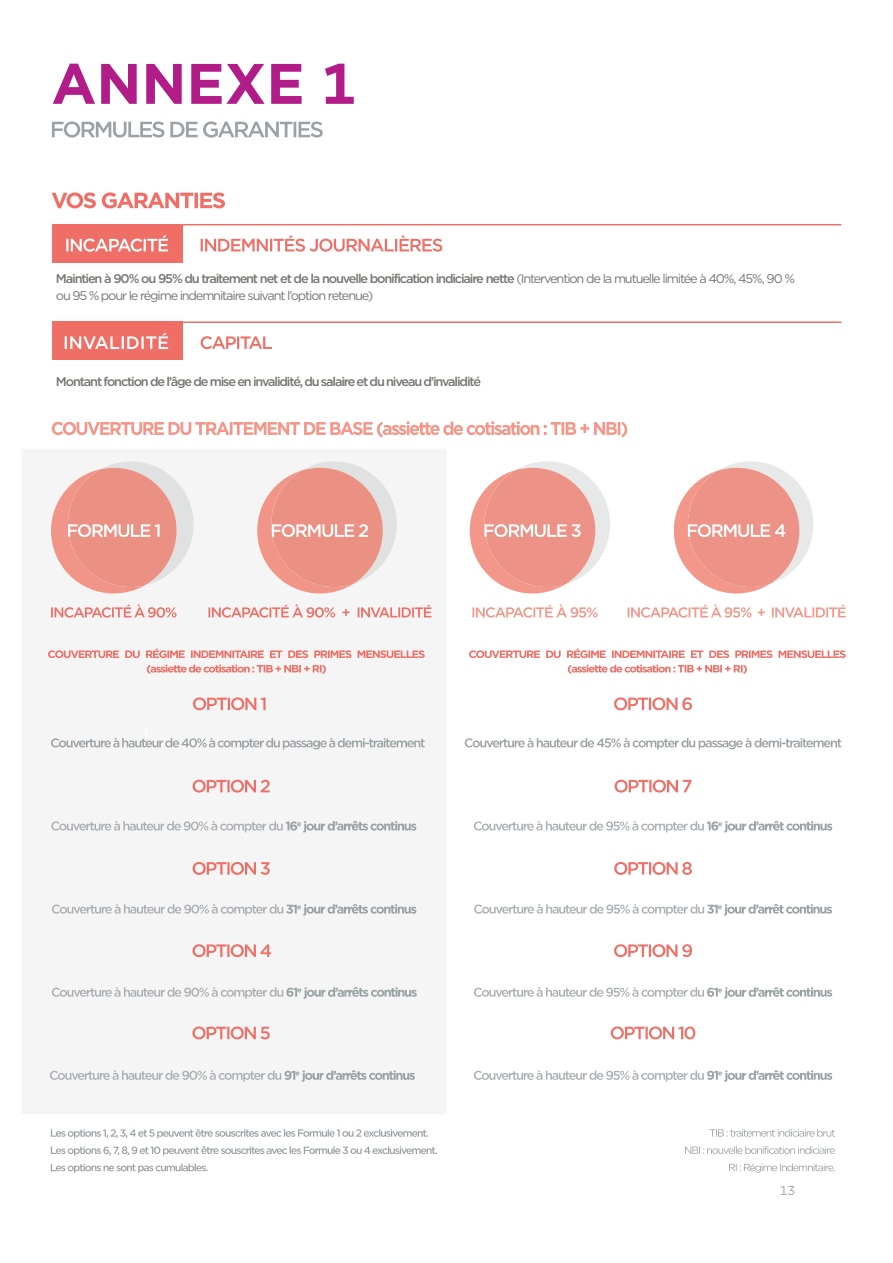
<style>
.page{position:relative;width:893px;height:1263px;background:#fff}
.page>*{position:absolute;margin:0;border:0;box-sizing:border-box;transform-origin:0 0}
.t1{font:700 57px "Gotham";color:#b11c89}
.t2{font:12.75px "Gotham";color:#9da2a3}
.t3{font:12.6px/17.2px "Gotham";letter-spacing:-.09em;color:#757871}
.t4{font:500 12.6px "Gotham";letter-spacing:-.09em;color:#757871}
.s1{font-weight:500}
</style>
<div class="page">
<div style="left:22px;top:449px;width:424px;height:665px;background:#f4f5f4"></div>
<div style="left:52px;top:224px;width:131px;height:39px;background:#ef6e65"></div>
<hr style="left:183px;top:224px;width:658px;height:1px;background:#ef6e65">
<svg style="left:201px;top:235px;width:241px;height:17px"></svg>
<svg style="left:66px;top:235px;width:102px;height:17px"></svg>
<svg style="left:52px;top:192px;width:173px;height:16px"></svg>
<div style="left:52px;top:321px;width:131px;height:39px;background:#ef6e65"></div>
<hr style="left:183px;top:321px;width:658px;height:2px;background:#ef6e65">
<svg style="left:65px;top:333px;width:103px;height:16px"></svg>
<svg style="left:201px;top:336px;width:71px;height:13px"></svg>
<svg style="left:51px;top:604px;width:126px;height:14px"></svg>
<svg style="left:208px;top:604px;width:223px;height:14px"></svg>
<svg style="left:472px;top:604px;width:126px;height:14px"></svg>
<svg style="left:628px;top:604px;width:218px;height:14px"></svg>
<svg style="left:52px;top:421px;width:575px;height:16px"></svg>
<svg style="left:147px;top:665px;width:179px;height:9px"></svg>
<svg style="left:48px;top:648px;width:377px;height:10px"></svg>
<svg style="left:193px;top:697px;width:73px;height:13px"></svg>
<svg style="left:51px;top:821px;width:365px;height:11px"></svg>
<svg style="left:52px;top:904px;width:364px;height:11px"></svg>
<svg style="left:52px;top:987px;width:365px;height:12px"></svg>
<svg style="left:50px;top:1070px;width:365px;height:12px"></svg>
<svg style="left:193px;top:780px;width:77px;height:12px"></svg>
<svg style="left:193px;top:862px;width:77px;height:13px"></svg>
<svg style="left:192px;top:944px;width:79px;height:13px"></svg>
<svg style="left:192px;top:1026px;width:78px;height:13px"></svg>
<svg style="left:465px;top:738px;width:376px;height:11px"></svg>
<svg style="left:614px;top:697px;width:78px;height:13px"></svg>
<svg style="left:474px;top:821px;width:358px;height:11px"></svg>
<svg style="left:474px;top:904px;width:358px;height:11px"></svg>
<svg style="left:474px;top:987px;width:358px;height:12px"></svg>
<svg style="left:474px;top:1070px;width:358px;height:12px"></svg>
<svg style="left:614px;top:780px;width:78px;height:12px"></svg>
<svg style="left:614px;top:862px;width:78px;height:13px"></svg>
<svg style="left:614px;top:944px;width:78px;height:13px"></svg>
<svg style="left:611px;top:1026px;width:84px;height:13px"></svg>
<svg style="left:51px;top:461px;width:143px;height:132px"></svg>
<svg style="left:257px;top:461px;width:140px;height:132px"></svg>
<svg style="left:470px;top:461px;width:140px;height:132px"></svg>
<svg style="left:674px;top:461px;width:139px;height:132px"></svg>
<svg style="left:51px;top:1129px;width:377px;height:9px"></svg>
<svg style="left:51px;top:728px;width:374px;height:21px"></svg>
<svg style="left:51px;top:1146px;width:386px;height:27px"></svg>
<svg style="left:52px;top:121px;width:271px;height:17px"></svg>
<svg style="left:568px;top:665px;width:179px;height:9px"></svg>
<svg style="left:469px;top:648px;width:377px;height:10px"></svg>
<svg style="left:729px;top:1163px;width:106px;height:10px"></svg>
<svg style="left:685px;top:1146px;width:150px;height:8px"></svg>
<svg style="left:709px;top:1129px;width:126px;height:8px"></svg>
<h1 class="t1" style="left:51px;top:46px;width:306px">ANNEXE 1</h1>
<p class="t3" style="left:56px;top:269px;width:741px"><span class="s1">Maintien à 90% ou 95% du traitement net et de la nouvelle bonification indiciaire nette</span> (Intervention de la mutuelle limitée à 40%, 45%, 90 % ou 95 % pour le régime indemnitaire suivant l’option retenue)</p>
<p class="t4" style="left:56px;top:374px;width:427px">Montant fonction de l’âge de mise en invalidité, du salaire et du niveau d’invalidité</p>
<p class="t2" style="left:780px;top:1182px;width:17px">13</p>
</div>
